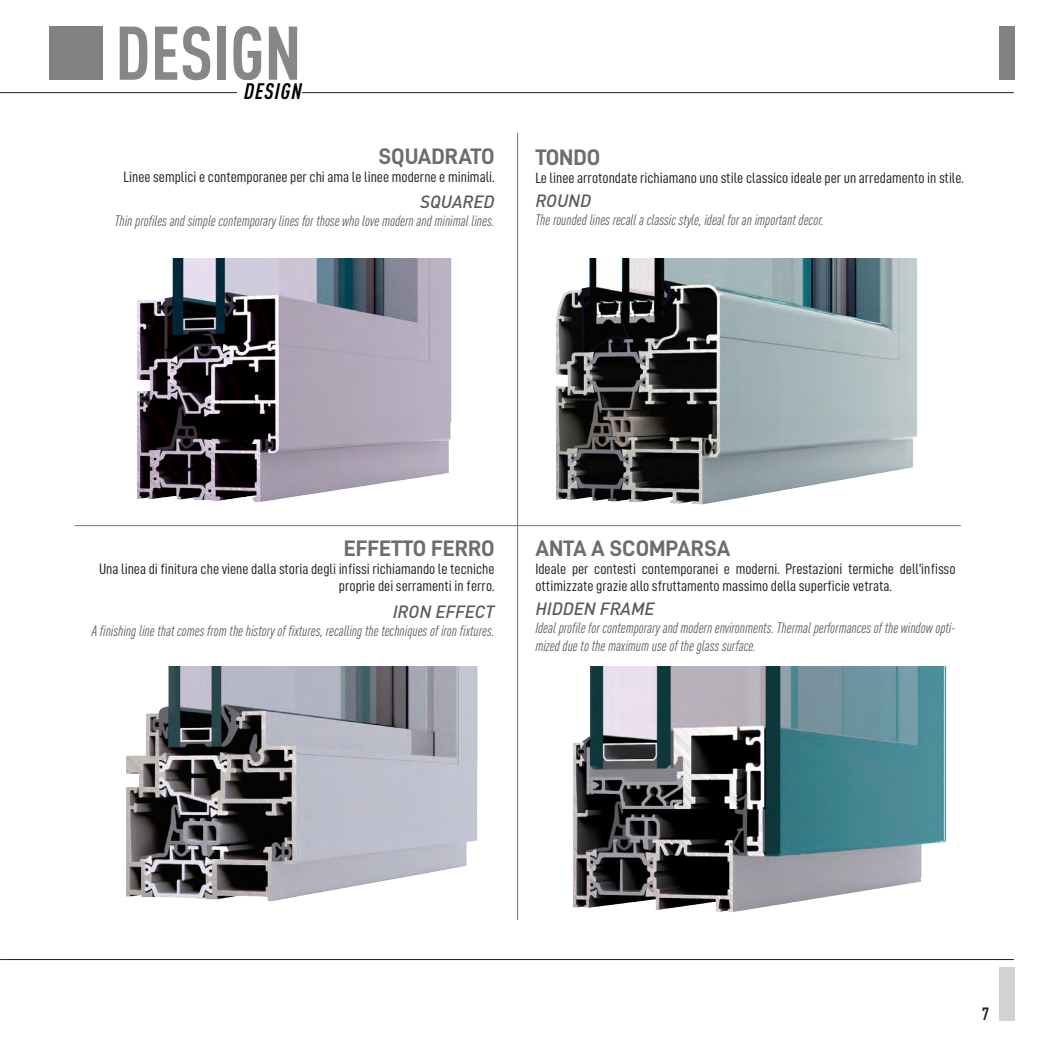
<style>
.page{position:relative;width:1053px;height:1053px;background:#fff}
.page>*{position:absolute;margin:0;border:0;box-sizing:border-box;transform-origin:0 0}
.NOME_PAGINA2_SX{font:700 condensed 74.62px "DIN Pro";color:#868788}
.t1{font:22.5px "D DIN Bold";color:#6c6d70}
.CAPITOLO_X_ENG{font:italic 700 condensed 22.12px "DIN Pro";letter-spacing:.05em;color:#000}
.TXT_Intro_ENG{font:italic 500 17.5px "DIN Pro";color:#57585a}
.t2{font:700 condensed 17.5px "DIN Pro";color:#231f20}
.TXT_intro_sx{font:15px/17.5px "D DIN Condensed";color:#231f20;text-align:right}
.TXT_Intro_ENG-2{font:italic condensed 15px/18px "DIN Pro";color:#57585a}
</style>
<div class="page">
<hr style="left:0;top:959px;width:1013px;height:1px;background:#231f20">
<hr style="left:0;top:92px;width:1013px;height:1px;background:#231f20">
<div style="left:999px;top:27px;width:15px;height:53px;background:#828282"></div>
<div style="left:999px;top:966px;width:15px;height:54px;background:#d3d3d3"></div>
<div style="left:237px;top:80px;width:65px;height:82px;background:#fff"></div>
<img style="left:555px;top:259px;width:363px;height:246px">
<img style="left:126px;top:666px;width:352px;height:236px">
<img style="left:137px;top:259px;width:315px;height:243px">
<img style="left:573px;top:666px;width:374px;height:246px">
<hr style="left:74px;top:525px;width:886px;height:1px;background:#737477">
<hr style="left:517px;top:133px;width:1px;height:791px;background:#737477">
<div style="left:28px;top:919px;width:991px;height:16px;background:#fff"></div>
<div style="left:50px;top:27px;width:53px;height:53px;background:#828282"></div>
<p class="NOME_PAGINA2_SX" style="left:115px;top:-3px;width:188px">DESIGN</p>
<p class="CAPITOLO_X_ENG" style="left:244px;top:74px;width:59px">DESIGN</p>
<p class="t1" style="left:379px;top:144px;width:117px">SQUADRATO</p>
<p class="TXT_intro_sx" style="left:124px;top:168px;width:372px">Linee semplici e contemporanee per chi ama le linee moderne e minimali.</p>
<p class="TXT_Intro_ENG" style="left:420px;top:187px;width:76px">SQUARED</p>
<p class="TXT_Intro_ENG-2" style="left:115px;top:210px;width:381px">Thin profiles and simple contemporary lines for those who love modern and minimal lines.</p>
<p class="t1" style="left:535px;top:145px;width:67px">TONDO</p>
<p class="TXT_intro_sx" style="left:535px;top:169px;width:430px">Le linee arrotondate richiamano uno stile classico ideale per un arredamento in stile.</p>
<p class="TXT_Intro_ENG" style="left:535px;top:187px;width:57px">ROUND</p>
<p class="TXT_Intro_ENG-2" style="left:535px;top:210px;width:290px">The rounded lines recall a classic style, ideal for an important decor.</p>
<p class="t1" style="left:344px;top:536px;width:152px">EFFETTO FERRO</p>
<p class="TXT_intro_sx" style="left:99px;top:559px;width:397px">Una linea di finitura che viene dalla storia degli infissi richiamando le tecniche proprie dei serramenti in ferro.</p>
<p class="TXT_Intro_ENG" style="left:393px;top:597px;width:103px">IRON EFFECT</p>
<p class="TXT_Intro_ENG-2" style="left:92px;top:620px;width:404px">A finishing line that comes from the history of fixtures, recalling the techniques of iron fixtures.</p>
<p class="t1" style="left:535px;top:536px;width:196px">ANTA A SCOMPARSA</p>
<p class="TXT_intro_sx" style="left:535px;top:559px;width:421px;text-align:left">Ideale per contesti contemporanei e moderni. Prestazioni termiche dell’infisso ottimizzate grazie allo sfruttamento massimo della superficie vetrata.</p>
<p class="TXT_Intro_ENG" style="left:535px;top:594px;width:121px">HIDDEN FRAME</p>
<p class="TXT_Intro_ENG-2" style="left:535px;top:617px;width:421px">Ideal profile for contemporary and modern environments. Thermal performances of the window opti&shy;mized due to the maximum use of the glass surface.</p>
<p class="t2" style="left:982px;top:1000px;width:9px">7</p>
</div>
